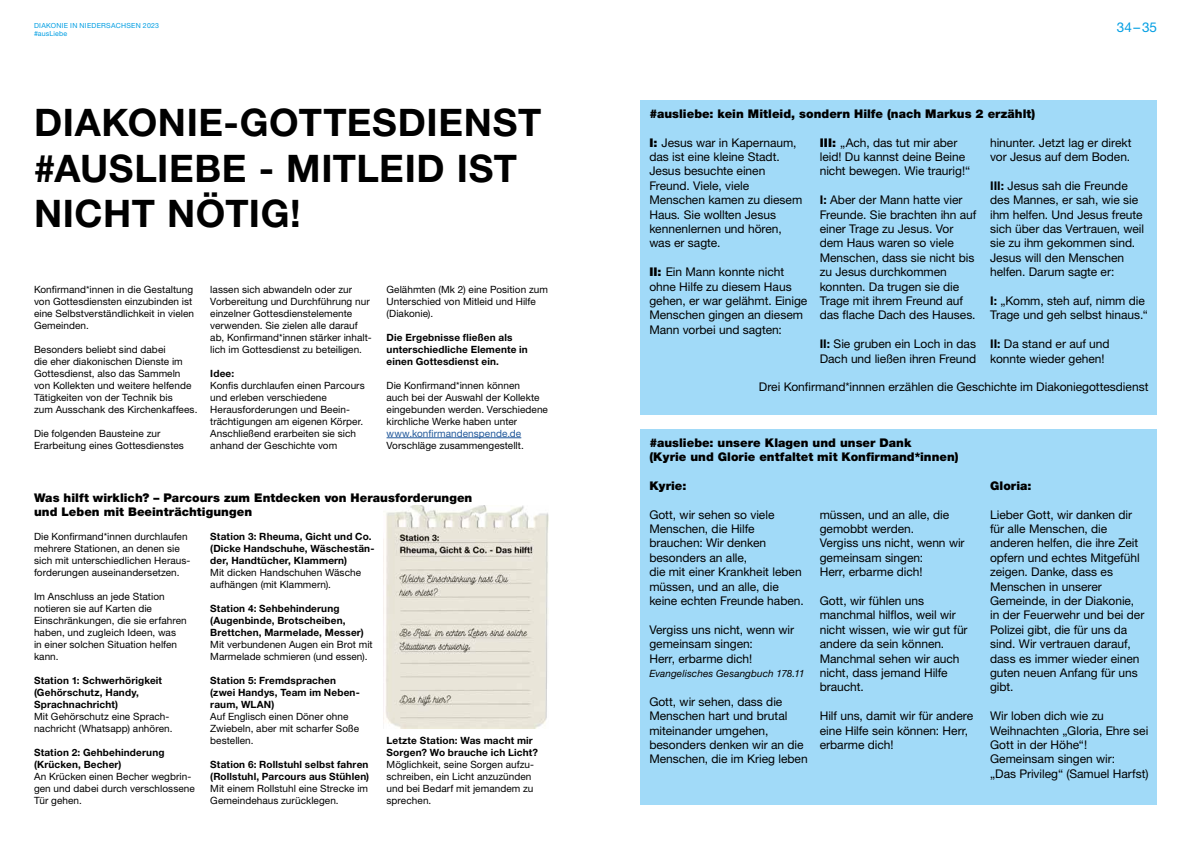
<style>
.page{position:relative;width:1191px;height:842px;background:#fff}
.page>*{position:absolute;margin:0;border:0;box-sizing:border-box;transform-origin:0 0}
.t1{font:700 38px/45.6px "Helvetica Neue LT Std";letter-spacing:.015em;color:#000}
.t2{font:13.5px "Helvetica Neue LT Std";color:#009ee3}
.t3{font:12px/14.4px "Helvetica Neue LT Std";letter-spacing:-.005em;color:#000}
.t4{font:900 12px/14.4px "Helvetica Neue LT Std";letter-spacing:.005em;color:#000}
.t5{font:10px/12px "Helvetica Neue LT Std";letter-spacing:.005em;color:#000}
.t6{font:700 10px/12px "Helvetica Neue LT Std";letter-spacing:.015em;color:#000}
.t7{font:italic 10px "Helvetica Neue LT Std";letter-spacing:.01em;color:#000}
.t8{font:10px "Helvetica Neue LT Std";letter-spacing:.005em;color:#22599b}
.t9{font:7px/8.5px "Helvetica Neue LT Std";letter-spacing:.035em;color:#009ee3}
.s1{font-weight:900}
.s2{font-weight:700}
</style>
<div class="page">
<hr style="left:386px;top:437px;width:135px;height:1px;background:#22599b">
<div style="left:641px;top:101px;width:516px;height:314px;background:#a1daf8"></div>
<div style="left:641px;top:429px;width:516px;height:376px;background:#a1daf8"></div>
<img style="left:383px;top:505px;width:165px;height:224px">
<p class="t9" style="left:34px;top:21px;width:127px">DIAKONIE IN NIEDERSACHSEN 2023 #ausLiebe</p>
<p class="t2" style="left:1116px;top:19px;width:42px">34–35</p>
<h1 class="t1" style="left:34px;top:99px;width:509px">DIAKONIE-GOTTESDIENST #AUSLIEBE - MITLEID IST<br>NICHT NÖTIG!</h1>
<p class="t4" style="left:649px;top:106px;width:387px">#ausliebe: kein Mitleid, sondern Hilfe (nach Markus 2 erzählt)</p>
<p class="t3" style="left:649px;top:135px;width:154px"><span class="s1">I:</span> Jesus war in Kapernaum, das ist eine kleine Stadt.<br>Jesus besuchte einen<br>Freund. Viele, viele<br>Menschen kamen zu diesem<br>Haus. Sie wollten Jesus kennenlernen und hören, was er sagte.</p>
<p class="t3" style="left:649px;top:264px;width:159px"><span class="s1">II:</span> Ein Mann konnte nicht ohne Hilfe zu diesem Haus gehen, er war gelähmt. Einige<br>Menschen gingen an diesem<br>Mann vorbei und sagten:</p>
<p class="t3" style="left:990px;top:135px;width:143px">hinunter. Jetzt lag er direkt vor Jesus auf dem Boden.</p>
<p class="t3" style="left:990px;top:178px;width:155px"><span class="s2">III:</span> Jesus sah die Freunde des Mannes, er sah, wie sie ihm helfen. Und Jesus freute sich über das Vertrauen, weil sie zu ihm gekommen sind.<br>Jesus will den Menschen helfen. Darum sagte er:</p>
<p class="t3" style="left:990px;top:293px;width:159px"><span class="s2">I:</span> „Komm, steh auf, nimm die<br>Trage und geh selbst hinaus.“</p>
<p class="t3" style="left:990px;top:336px;width:121px"><span class="s2">II:</span> Da stand er auf und konnte wieder gehen!</p>
<p class="t3" style="left:759px;top:380px;width:391px">Drei Konfirmand*innnen erzählen die Geschichte im Diakoniegottesdienst</p>
<p class="t3" style="left:819px;top:135px;width:152px"><span class="s1">III:</span> „Ach, das tut mir aber leid! Du kannst deine Beine nicht bewegen. Wie traurig!“</p>
<p class="t3" style="left:819px;top:192px;width:158px"><span class="s2">I:</span> Aber der Mann hatte vier<br>Freunde. Sie brachten ihn auf einer Trage zu Jesus. Vor dem Haus waren so viele<br>Menschen, dass sie nicht bis zu Jesus durchkommen konnten. Da trugen sie die<br>Trage mit ihrem Freund auf das flache Dach des Hauses.</p>
<p class="t3" style="left:819px;top:336px;width:158px"><span class="s2">II:</span> Sie gruben ein Loch in das<br>Dach und ließen ihren Freund</p>
<p class="t5" style="left:34px;top:283px;width:162px">Konfirmand*innen in die Gestaltung von Gottesdiensten einzubinden ist eine Selbstverständlichkeit in vielen<br>Gemeinden.</p>
<p class="t5" style="left:34px;top:343px;width:165px">Besonders beliebt sind dabei<br>die eher diakonischen Dienste im<br>Gottesdienst, also das Sammeln von Kollekten und weitere helfende<br>Tätigkeiten von der Technik bis<br>zum Ausschank des Kirchenkaffees.</p>
<p class="t5" style="left:34px;top:427px;width:151px">Die folgenden Bausteine zur<br>Erarbeitung eines Gottesdienstes</p>
<p class="t5" style="left:386px;top:283px;width:163px">Gelähmten (Mk 2) eine Position zum<br>Unterschied von Mitleid und Hilfe (Diakonie).</p>
<p class="t6" style="left:386px;top:331px;width:143px">Die Ergebnisse fließen als unterschiedliche Elemente in einen Gottesdienst ein.</p>
<p class="t5" style="left:386px;top:379px;width:163px">Die Konfirmand*innen können<br>auch bei der Auswahl der Kollekte eingebunden werden. Verschiedene kirchliche Werke haben unter</p>
<p class="t8" style="left:386px;top:427px;width:136px">www.konfirmandenspende.de</p>
<p class="t5" style="left:386px;top:439px;width:139px">Vorschläge zusammengestellt.</p>
<p class="t5" style="left:210px;top:283px;width:163px">lassen sich abwandeln oder zur Vorbereitung und Durchführung nur einzelner Gottesdienstelemente verwenden. Sie zielen alle darauf ab, Konfirmand*innen stärker inhalt&shy;lich im Gottesdienst zu beteiligen.</p>
<p class="t6" style="left:210px;top:367px;width:25px">Idee:</p>
<p class="t5" style="left:210px;top:379px;width:156px">Konfis durchlaufen einen Parcours und erleben verschiedene<br>Herausforderungen und Beein&shy;trächtigungen am eigenen Körper.<br>Anschließend erarbeiten sie sich anhand der Geschichte vom</p>
<p class="t4" style="left:649px;top:435px;width:311px">#ausliebe: unsere Klagen und unser Dank<br>(Kyrie und Glorie entfaltet mit Konfirmand*innen)</p>
<p class="t4" style="left:649px;top:478px;width:39px">Kyrie:</p>
<p class="t3" style="left:649px;top:507px;width:156px">Gott, wir sehen so viele<br>Menschen, die Hilfe brauchen: Wir denken besonders an alle,<br>die mit einer Krankheit leben müssen, und an alle, die keine echten Freunde haben.</p>
<p class="t3" style="left:649px;top:622px;width:146px">Vergiss uns nicht, wenn wir gemeinsam singen:<br>Herr, erbarme dich!</p>
<p class="t7" style="left:649px;top:667px;width:157px">Evangelisches Gesangbuch 178.11</p>
<p class="t3" style="left:649px;top:694px;width:160px">Gott, wir sehen, dass die<br>Menschen hart und brutal miteinander umgehen, besonders denken wir an die<br>Menschen, die im Krieg leben</p>
<p class="t4" style="left:990px;top:478px;width:43px">Gloria:</p>
<p class="t3" style="left:990px;top:507px;width:156px">Lieber Gott, wir danken dir für alle Menschen, die anderen helfen, die ihre Zeit opfern und echtes Mitgefühl zeigen. Danke, dass es<br>Menschen in unserer<br>Gemeinde, in der Diakonie, in der Feuerwehr und bei der<br>Polizei gibt, die für uns da sind. Wir vertrauen darauf, dass es immer wieder einen guten neuen Anfang für uns gibt.</p>
<p class="t3" style="left:990px;top:708px;width:160px">Wir loben dich wie zu<br>Weihnachten „Gloria, Ehre sei<br>Gott in der Höhe“!<br>Gemeinsam singen wir:<br>„Das Privileg“ (Samuel Harfst)</p>
<p class="t4" style="left:34px;top:490px;width:440px">Was hilft wirklich? – Parcours zum Entdecken von Herausforderungen und Leben mit Beeinträchtigungen</p>
<p class="t5" style="left:34px;top:530px;width:158px">Die Konfirmand*innen durchlaufen mehrere Stationen, an denen sie sich mit unterschiedlichen Heraus&shy;forderungen auseinandersetzen.</p>
<p class="t5" style="left:34px;top:590px;width:154px">Im Anschluss an jede Station notieren sie auf Karten die<br>Einschränkungen, die sie erfahren haben, und zugleich Ideen, was<br>in einer solchen Situation helfen kann.</p>
<p class="t6" style="left:34px;top:674px;width:130px">Station 1: Schwerhörigkeit (Gehörschutz, Handy,<br>Sprachnachricht)</p>
<p class="t5" style="left:34px;top:710px;width:140px">Mit Gehörschutz eine Sprach&shy;nachricht (Whatsapp) anhören.</p>
<p class="t6" style="left:34px;top:746px;width:132px">Station 2: Gehbehinderung (Krücken, Becher)</p>
<p class="t5" style="left:34px;top:770px;width:162px">An Krücken einen Becher wegbrin&shy;gen und dabei durch verschlossene<br>Tür gehen.</p>
<p class="t3" style="left:819px;top:507px;width:146px">müssen, und an alle, die gemobbt werden.<br>Vergiss uns nicht, wenn wir gemeinsam singen:<br>Herr, erbarme dich!</p>
<p class="t3" style="left:819px;top:593px;width:149px">Gott, wir fühlen uns manchmal hilflos, weil wir nicht wissen, wie wir gut für andere da sein können.<br>Manchmal sehen wir auch nicht, dass jemand Hilfe braucht.</p>
<p class="t3" style="left:819px;top:708px;width:155px">Hilf uns, damit wir für andere eine Hilfe sein können: Herr, erbarme dich!</p>
<p class="t6" style="left:210px;top:530px;width:166px">Station 3: Rheuma, Gicht und Co. (Dicke Handschuhe, Wäschestän&shy;der, Handtücher, Klammern)</p>
<p class="t5" style="left:210px;top:566px;width:152px">Mit dicken Handschuhen Wäsche aufhängen (mit Klammern).</p>
<p class="t6" style="left:210px;top:602px;width:155px">Station 4: Sehbehinderung (Augenbinde, Brotscheiben,<br>Brettchen, Marmelade, Messer)</p>
<p class="t5" style="left:210px;top:638px;width:164px">Mit verbundenen Augen ein Brot mit<br>Marmelade schmieren (und essen).</p>
<p class="t6" style="left:210px;top:674px;width:151px">Station 5: Fremdsprachen (zwei Handys, Team im Neben&shy;raum, WLAN)</p>
<p class="t5" style="left:210px;top:710px;width:150px">Auf Englisch einen Döner ohne<br>Zwiebeln, aber mit scharfer Soße bestellen.</p>
<p class="t6" style="left:210px;top:758px;width:160px">Station 6: Rollstuhl selbst fahren (Rollstuhl, Parcours aus Stühlen)</p>
<p class="t5" style="left:210px;top:782px;width:159px">Mit einem Rollstuhl eine Strecke im<br>Gemeindehaus zurücklegen.</p>
<p class="t6" style="left:386px;top:734px;width:153px">Letzte Station: Was macht mir<br>Sorgen? Wo brauche ich Licht?</p>
<p class="t5" style="left:386px;top:758px;width:149px">Möglichkeit, seine Sorgen aufzu&shy;schreiben, ein Licht anzuzünden und bei Bedarf mit jemandem zu sprechen.</p>
</div>
